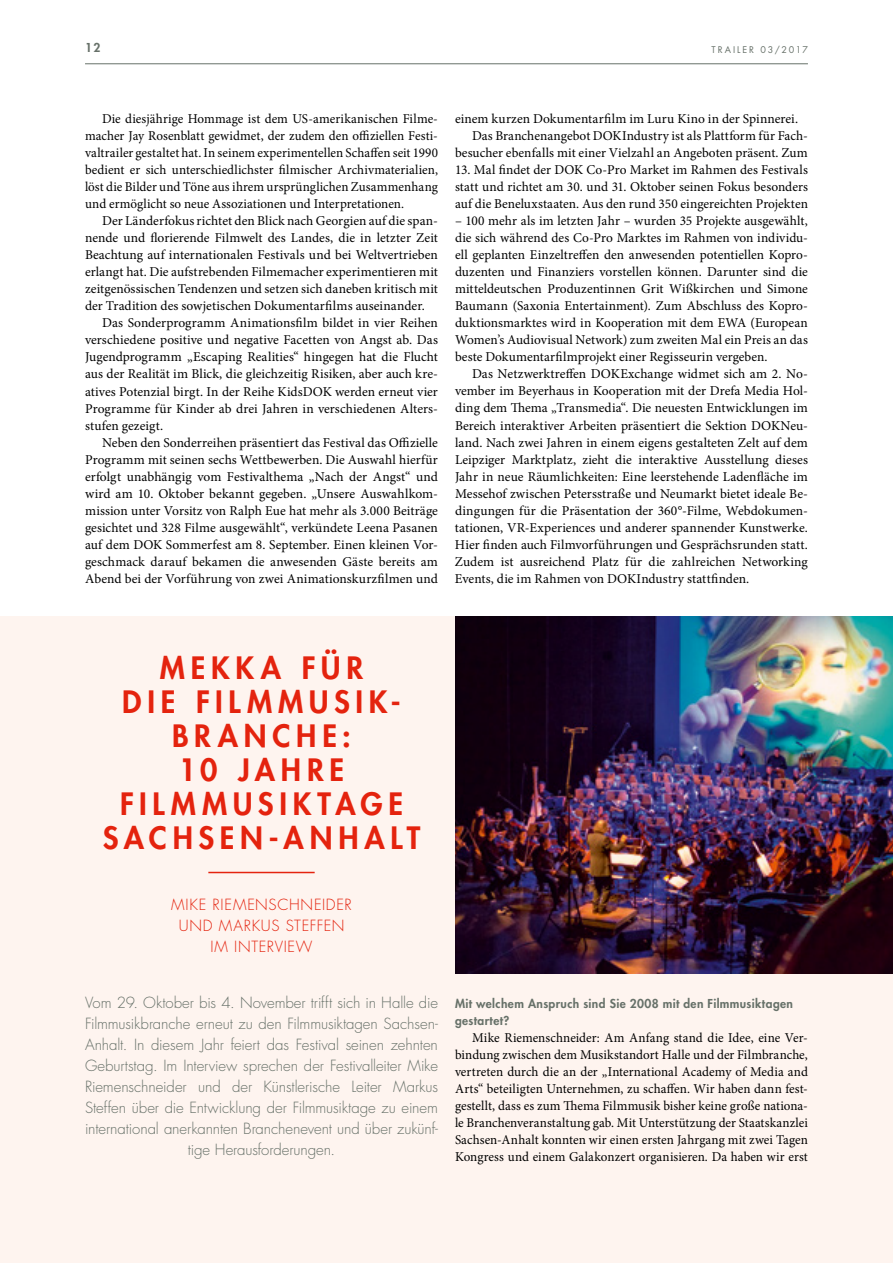
<style>
.page{position:relative;width:893px;height:1263px;background:#fff}
.page>*{position:absolute;margin:0;border:0;box-sizing:border-box;transform-origin:0 0}
.t1{font:800 30px/34px "Futura Std";letter-spacing:.19em;color:#e4230e;text-align:center}
.t2{font:300 15px/21px "Futura Std";letter-spacing:-.01em;color:#677169;text-align:center}
.t3{font:300 15px/21px "Futura Std";letter-spacing:.05em;color:#e4230e;text-align:center}
.t4{font:13.5px/17px "Minion Pro";color:#000;text-align:justify}
.t5{font:800 12px/17px "Futura Std";letter-spacing:.03em;color:#677169}
.t6{font:9px "Futura Std";letter-spacing:.215em;color:#677169}
</style>
<div class="page">
<div style="left:0;top:617px;width:893px;height:646px;background:#fef4ef"></div>
<img style="left:455px;top:617px;width:438px;height:357px">
<hr style="left:85px;top:63px;width:723px;height:1px;background:#677169">
<hr style="left:208px;top:872px;width:107px;height:1px;background:#e4230e">
<p class="t5" style="left:85px;top:40px;width:17px">12</p>
<p class="t6" style="left:711px;top:43px;width:98px">TRAILER 03/2017</p>
<p class="t4" style="left:85px;top:111px;width:354px;text-indent:17px">Die diesjährige Hommage ist dem US-amerikanischen Filme&shy;macher Jay Rosenblatt gewidmet, der zudem den offiziellen Festi&shy;valtrailer gestaltet hat. In seinem experimentellen Schaffen seit 1990 bedient er sich unterschiedlichster filmischer Archivmaterialien, löst die Bilder und Töne aus ihrem ursprünglichen Zusammenhang und ermöglicht so neue Assoziationen und Interpretationen.</p>
<p class="t4" style="left:102px;top:213px;width:337px">Der Länderfokus richtet den Blick nach Georgien auf die span-</p>
<p class="t4" style="left:85px;top:230px;width:354px">nende und florierende Filmwelt des Landes, die in letzter Zeit</p>
<p class="t4" style="left:85px;top:247px;width:354px">Beachtung auf internationalen Festivals und bei Weltvertrieben</p>
<p class="t4" style="left:85px;top:264px;width:354px">erlangt hat. Die aufstrebenden Filmemacher experimentieren mit</p>
<p class="t4" style="left:85px;top:281px;width:354px">zeitgenössischen Tendenzen und setzen sich daneben kritisch mit</p>
<p class="t4" style="left:85px;top:298px;width:341px">der Tradition des sowjetischen Dokumentarfilms auseinander.</p>
<p class="t4" style="left:102px;top:315px;width:337px">Das Sonderprogramm Animationsfilm bildet in vier Reihen</p>
<p class="t4" style="left:85px;top:332px;width:354px">verschiedene positive und negative Facetten von Angst ab. Das</p>
<p class="t4" style="left:85px;top:349px;width:354px">Jugendprogramm „Escaping Realities“ hingegen hat die Flucht</p>
<p class="t4" style="left:85px;top:366px;width:354px">aus der Realität im Blick, die gleichzeitig Risiken, aber auch kre-</p>
<p class="t4" style="left:85px;top:383px;width:354px">atives Potenzial birgt. In der Reihe KidsDOK werden erneut vier</p>
<p class="t4" style="left:85px;top:400px;width:354px">Programme für Kinder ab drei Jahren in verschiedenen Alters-</p>
<p class="t4" style="left:85px;top:417px;width:80px">stufen gezeigt.</p>
<p class="t4" style="left:102px;top:434px;width:337px">Neben den Sonderreihen präsentiert das Festival das Offizielle</p>
<p class="t4" style="left:85px;top:451px;width:354px">Programm mit seinen sechs Wettbewerben. Die Auswahl hierfür</p>
<p class="t4" style="left:85px;top:468px;width:354px">erfolgt unabhängig vom Festivalthema „Nach der Angst“ und</p>
<p class="t4" style="left:85px;top:485px;width:354px">wird am 10. Oktober bekannt gegeben. „Unsere Auswahlkom-</p>
<p class="t4" style="left:85px;top:502px;width:354px">mission unter Vorsitz von Ralph Eue hat mehr als 3.000 Beiträge</p>
<p class="t4" style="left:85px;top:519px;width:354px">gesichtet und 328 Filme ausgewählt“, verkündete Leena Pasanen</p>
<p class="t4" style="left:85px;top:536px;width:354px">auf dem DOK Sommerfest am 8. September. Einen kleinen Vor-</p>
<p class="t4" style="left:85px;top:553px;width:354px">geschmack darauf bekamen die anwesenden Gäste bereits am</p>
<p class="t4" style="left:85px;top:570px;width:354px">Abend bei der Vorführung von zwei Animationskurzfilmen und</p>
<p class="t4" style="left:455px;top:111px;width:345px">einem kurzen Dokumentarfilm im Luru Kino in der Spinnerei.</p>
<p class="t4" style="left:472px;top:128px;width:337px">Das Branchenangebot DOKIndustry ist als Plattform für Fach-</p>
<p class="t4" style="left:455px;top:145px;width:354px">besucher ebenfalls mit einer Vielzahl an Angeboten präsent. Zum</p>
<p class="t4" style="left:455px;top:162px;width:354px">13. Mal findet der DOK Co-Pro Market im Rahmen des Festivals statt und richtet am 30. und 31. Oktober seinen Fokus besonders auf die Beneluxstaaten. Aus den rund 350 eingereichten Projekten</p>
<p class="t4" style="left:455px;top:213px;width:354px">– 100 mehr als im letzten Jahr – wurden 35 Projekte ausgewählt, die sich während des Co-Pro Marktes im Rahmen von individu&shy;ell geplanten Einzeltreffen den anwesenden potentiellen Kopro&shy;duzenten und Finanziers vorstellen können. Darunter sind die mitteldeutschen Produzentinnen Grit Wißkirchen und Simone Baumann (Saxonia Entertainment). Zum Abschluss des Kopro&shy;duktionsmarktes wird in Kooperation mit dem EWA (European Women’s Audiovisual Network) zum zweiten Mal ein Preis an das beste Dokumentarfilmprojekt einer Regisseurin vergeben.</p>
<p class="t4" style="left:455px;top:366px;width:354px;text-indent:17px">Das Netzwerktreffen DOKExchange widmet sich am 2. No&shy;vember im Beyerhaus in Kooperation mit der Drefa Media Hol&shy;ding dem Thema „Transmedia“. Die neuesten Entwicklungen im Bereich interaktiver Arbeiten präsentiert die Sektion DOKNeu&shy;land. Nach zwei Jahren in einem eigens gestalteten Zelt auf dem Leipziger Marktplatz, zieht die interaktive Ausstellung dieses Jahr in neue Räumlichkeiten: Eine leerstehende Ladenfläche im Messehof zwischen Petersstraße und Neumarkt bietet ideale Be&shy;dingungen für die Präsentation der 360°-Filme, Webdokumen&shy;tationen, VR-Experiences und anderer spannender Kunstwerke.<br>Hier finden auch Filmvorführungen und Gesprächsrunden statt.<br>Zudem ist ausreichend Platz für die zahlreichen Networking Events, die im Rahmen von DOKIndustry stattfinden.</p>
<h1 class="t1" style="left:103px;top:650px;width:319px">MEKKA FÜR<br>DIE FILMMUSIK-<br>BRANCHE:<br>10 JAHRE<br>FILMMUSIKTAGE<br>SACHSEN-ANHALT</h1>
<p class="t3" style="left:171px;top:894px;width:182px">MIKE RIEMENSCHNEIDER<br>UND MARKUS STEFFEN<br>IM INTERVIEW</p>
<p class="t2" style="left:85px;top:992px;width:354px">Vom 29. Oktober bis 4. November trifft sich in Halle die Filmmusikbranche erneut zu den Filmmusiktagen Sachsen-Anhalt. In diesem Jahr feiert das Festival seinen zehnten Geburtstag. Im Interview sprechen der Festivalleiter Mike Riemenschneider und der Künstlerische Leiter Markus Steffen über die Entwicklung der Filmmusiktage zu einem international anerkannten Branchenevent und über zukünf&shy;tige Herausforderungen.</p>
<p class="t5" style="left:455px;top:995px;width:340px">Mit welchem Anspruch sind Sie 2008 mit den Filmmusiktagen gestartet?</p>
<p class="t4" style="left:455px;top:1029px;width:354px;text-indent:17px">Mike Riemenschneider: Am Anfang stand die Idee, eine Ver&shy;bindung zwischen dem Musikstandort Halle und der Filmbranche, vertreten durch die an der „International Academy of Media and Arts“ beteiligten Unternehmen, zu schaffen. Wir haben dann fest&shy;gestellt, dass es zum Thema Filmmusik bisher keine große nationa&shy;le Branchenveranstaltung gab. Mit Unterstützung der Staatskanzlei Sachsen-Anhalt konnten wir einen ersten Jahrgang mit zwei Tagen Kongress und einem Galakonzert organisieren. Da haben wir erst</p>
</div>
